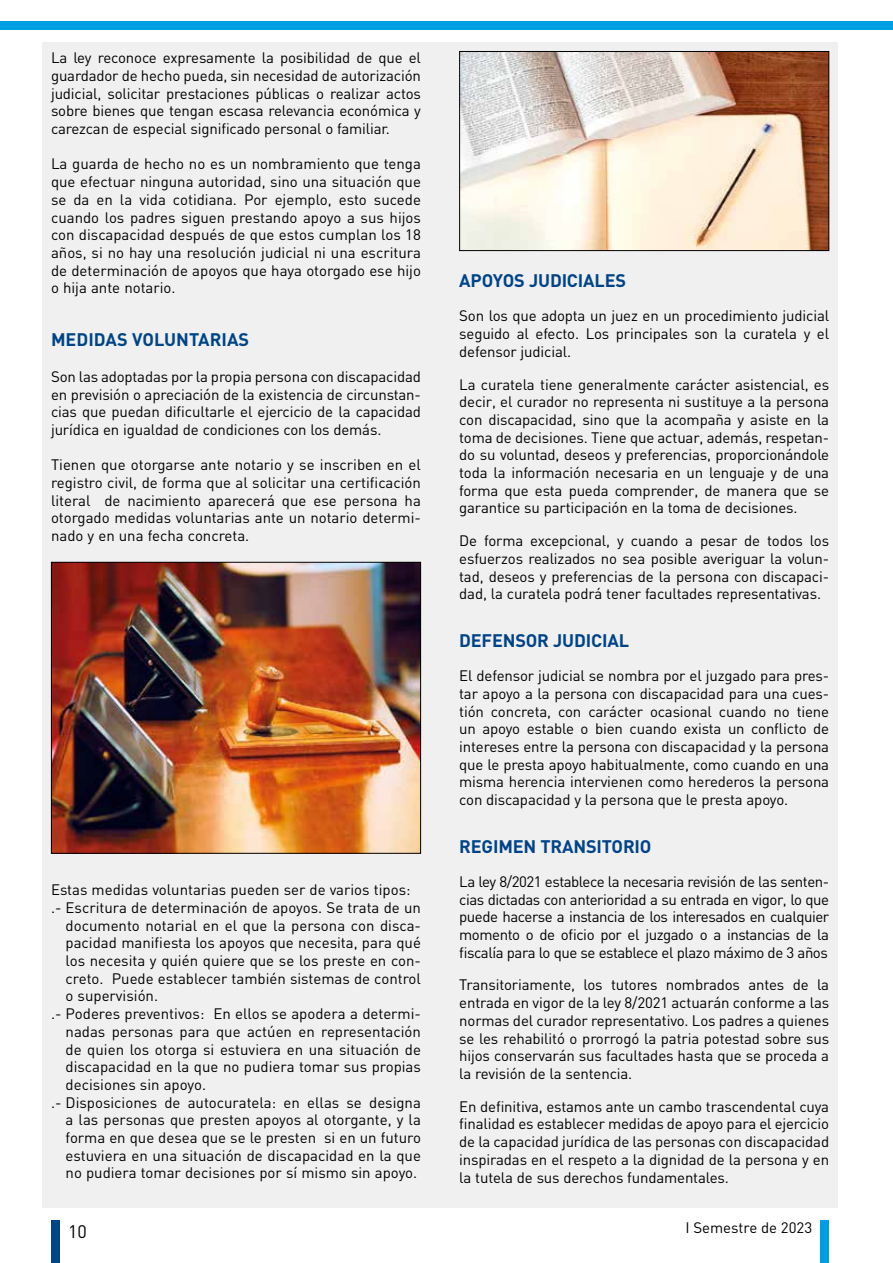
<style>
.page{position:relative;width:893px;height:1263px;background:#fff}
.page>*{position:absolute;margin:0;border:0;box-sizing:border-box;transform-origin:0 0}
.t1{font:700 18px "DIN";letter-spacing:-.01em;color:#048}
.t2{font:18px "DIN";color:#000}
.t3{font:15px/17.7px "DIN";color:#000;text-align:justify}
</style>
<div class="page">
<div style="left:51px;top:1220px;width:9px;height:43px;background:#048"></div>
<div style="left:821px;top:1220px;width:8px;height:43px;background:#009fe3"></div>
<div style="left:43px;top:43px;width:795px;height:1165px;background:#f0f0f0"></div>
<div style="left:0;top:21px;width:893px;height:9px;background:#009fe3"></div>
<img style="left:53px;top:564px;width:366px;height:288px">
<div style="left:51px;top:562px;width:370px;height:292px;border:1px solid #000"></div>
<img style="left:461px;top:53px;width:366px;height:196px">
<div style="left:459px;top:51px;width:370px;height:200px;border:1px solid #000"></div>
<p class="t3" style="left:51px;top:49px;width:371px">La ley reconoce expresamente la posibilidad de que el guardador de hecho pueda, sin necesidad de autorización judicial, solicitar prestaciones públicas o realizar actos sobre bienes que tengan escasa relevancia económica y carezcan de especial significado personal o familiar.</p>
<p class="t3" style="left:51px;top:155px;width:371px">La guarda de hecho no es un nombramiento que tenga que efectuar ninguna autoridad, sino una situación que se da en la vida cotidiana. Por ejemplo, esto sucede cuando los padres siguen prestando apoyo a sus hijos con discapacidad después de que estos cumplan los 18 años, si no hay una resolución judicial ni una escritura de determinación de apoyos que haya otorgado ese hijo o hija ante notario.</p>
<p class="t1" style="left:51px;top:328px;width:200px">MEDIDAS VOLUNTARIAS</p>
<p class="t3" style="left:51px;top:367px;width:371px">Son las adoptadas por la propia persona con discapacidad en previsión o apreciación de la existencia de circunstan&shy;cias que puedan dificultarle el ejercicio de la capacidad jurídica en igualdad de condiciones con los demás.</p>
<p class="t3" style="left:51px;top:456px;width:371px">Tienen que otorgarse ante notario y se inscriben en el registro civil, de forma que al solicitar una certificación literal de nacimiento aparecerá que ese persona ha otorgado medidas voluntarias ante un notario determi&shy;nado y en una fecha concreta.</p>
<p class="t3" style="left:51px;top:881px;width:361px">Estas medidas voluntarias pueden ser de varios tipos:</p>
<p class="t3" style="left:51px;top:898px;width:371px">.- Escritura de determinación de apoyos. Se trata de un</p>
<p class="t3" style="left:66px;top:916px;width:357px">documento notarial en el que la persona con disca-</p>
<p class="t3" style="left:66px;top:934px;width:357px">pacidad manifiesta los apoyos que necesita, para qué</p>
<p class="t3" style="left:66px;top:951px;width:357px">los necesita y quién quiere que se los preste en con-</p>
<p class="t3" style="left:66px;top:969px;width:357px">creto. Puede establecer también sistemas de control</p>
<p class="t3" style="left:66px;top:987px;width:94px">o supervisión.</p>
<p class="t3" style="left:51px;top:1004px;width:371px">.- Poderes preventivos: En ellos se apodera a determi-</p>
<p class="t3" style="left:66px;top:1022px;width:357px">nadas personas para que actúen en representación</p>
<p class="t3" style="left:66px;top:1040px;width:357px">de quien los otorga si estuviera en una situación de</p>
<p class="t3" style="left:66px;top:1058px;width:357px">discapacidad en la que no pudiera tomar sus propias</p>
<p class="t3" style="left:66px;top:1075px;width:142px">decisiones sin apoyo.</p>
<p class="t3" style="left:51px;top:1093px;width:371px">.- Disposiciones de autocuratela: en ellas se designa</p>
<p class="t3" style="left:66px;top:1111px;width:357px">a las personas que presten apoyos al otorgante, y la</p>
<p class="t3" style="left:66px;top:1128px;width:357px">forma en que desea que se le presten si en un futuro</p>
<p class="t3" style="left:66px;top:1146px;width:357px">estuviera en una situación de discapacidad en la que</p>
<p class="t3" style="left:66px;top:1164px;width:353px">no pudiera tomar decisiones por sí mismo sin apoyo.</p>
<p class="t1" style="left:459px;top:269px;width:168px">APOYOS JUDICIALES</p>
<p class="t3" style="left:459px;top:307px;width:371px">Son los que adopta un juez en un procedimiento judicial seguido al efecto. Los principales son la curatela y el defensor judicial.</p>
<p class="t3" style="left:459px;top:375px;width:371px">La curatela tiene generalmente carácter asistencial, es decir, el curador no representa ni sustituye a la persona con discapacidad, sino que la acompaña y asiste en la toma de decisiones. Tiene que actuar, además, respetan&shy;do su voluntad, deseos y preferencias, proporcionándole toda la información necesaria en un lenguaje y de una forma que esta pueda comprender, de manera que se garantice su participación en la toma de decisiones.</p>
<p class="t3" style="left:459px;top:532px;width:371px">De forma excepcional, y cuando a pesar de todos los esfuerzos realizados no sea posible averiguar la volun&shy;tad, deseos y preferencias de la persona con discapaci&shy;dad, la curatela podrá tener facultades representativas.</p>
<p class="t1" style="left:459px;top:629px;width:171px">DEFENSOR JUDICIAL</p>
<p class="t3" style="left:459px;top:667px;width:371px">El defensor judicial se nombra por el juzgado para pres&shy;tar apoyo a la persona con discapacidad para una cues&shy;tión concreta, con carácter ocasional cuando no tiene un apoyo estable o bien cuando exista un conflicto de intereses entre la persona con discapacidad y la persona que le presta apoyo habitualmente, como cuando en una misma herencia intervienen como herederos la persona con discapacidad y la persona que le presta apoyo.</p>
<p class="t1" style="left:459px;top:834px;width:194px">REGIMEN TRANSITORIO</p>
<p class="t3" style="left:459px;top:872px;width:371px">La ley 8/2021 establece la necesaria revisión de las senten&shy;cias dictadas con anterioridad a su entrada en vigor, lo que puede hacerse a instancia de los interesados en cualquier momento o de oficio por el juzgado o a instancias de la fiscalía para lo que se establece el plazo máximo de 3 años</p>
<p class="t3" style="left:459px;top:976px;width:371px">Transitoriamente, los tutores nombrados antes de la entrada en vigor de la ley 8/2021 actuarán conforme a las normas del curador representativo. Los padres a quienes se les rehabilitó o prorrogó la patria potestad sobre sus hijos conservarán sus facultades hasta que se proceda a la revisión de la sentencia.</p>
<p class="t3" style="left:459px;top:1097px;width:371px">En definitiva, estamos ante un cambo trascendental cuya finalidad es establecer medidas de apoyo para el ejercicio de la capacidad jurídica de las personas con discapacidad inspiradas en el respeto a la dignidad de la persona y en la tutela de sus derechos fundamentales.</p>
<p class="t2" style="left:68px;top:1220px;width:20px">10</p>
<p class="t3" style="left:685px;top:1218px;width:128px">I Semestre de 2023</p>
</div>
